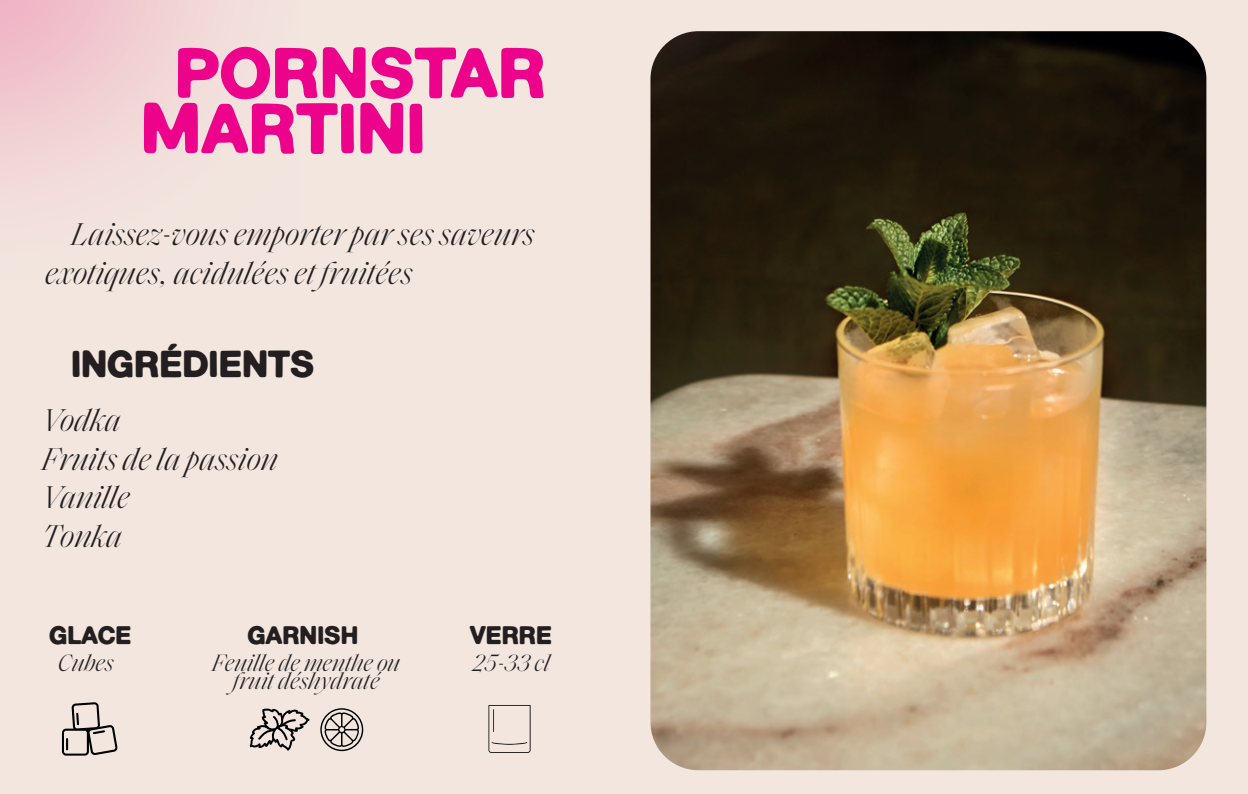
<style>
.page{position:relative;width:1248px;height:794px;background:#fff}
.page>*{position:absolute;margin:0;border:0;box-sizing:border-box;transform-origin:0 0}
.t1{font:68px/55.6px "Generic G20 FR Classic";color:#ed028c}
.t2{font:36px "Generic G20 FR Classic";color:#231f20}
.t3{font:italic 300 32px/38.4px "Saol Display";color:#231f20}
.t4{font:24.4px "Generic G20 FR Classic";color:#231f20}
.t5{font:italic 300 24px/18px "Saol Display";color:#231f20;text-align:center}
</style>
<div class="page">
<div style="left:0;top:0;width:1247px;height:794px;background:#f2e6df"></div>
<img style="left:650px;top:31px;width:556px;height:739px">
<svg style="left:62px;top:702px;width:56px;height:53px"></svg>
<svg style="left:250px;top:708px;width:59px;height:42px"></svg>
<svg style="left:320px;top:708px;width:43px;height:43px"></svg>
<svg style="left:488px;top:705px;width:42px;height:48px"></svg>
<h1 class="t1" style="left:141px;top:45px;width:406px;text-indent:34px">PORNSTAR<br>MARTINI</h1>
<p class="t3" style="left:45px;top:213px;width:491px;text-indent:27px">Laissez-vous emporter par ses saveurs exotiques, acidulées et fruitées</p>
<p class="t2" style="left:71px;top:341px;width:245px">INGRÉDIENTS</p>
<p class="t3" style="left:43px;top:399px;width:237px">Vodka<br>Fruits de la passion<br>Vanille<br>Tonka</p>
<p class="t4" style="left:49px;top:620px;width:84px">GLACE</p>
<p class="t4" style="left:247px;top:620px;width:112px">GARNISH</p>
<p class="t4" style="left:469px;top:620px;width:84px">VERRE</p>
<p class="t5" style="left:58px;top:652px;width:57px">Cubes</p>
<p class="t5" style="left:212px;top:652px;width:189px">Feuille de menthe ou fruit déshydraté</p>
<p class="t5" style="left:472px;top:652px;width:79px">25-33 cl</p>
</div>
